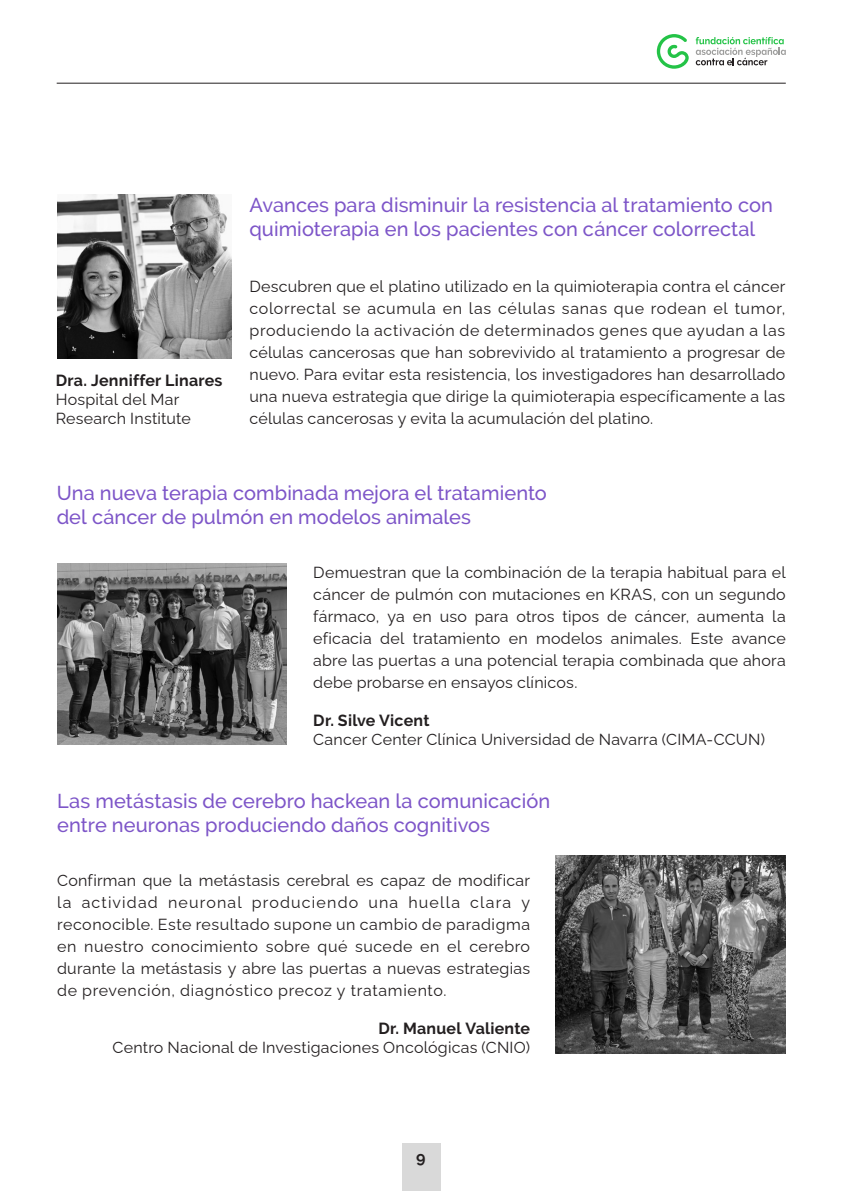
<style>
.page{position:relative;width:842px;height:1191px;background:#fff}
.page>*{position:absolute;margin:0;border:0;box-sizing:border-box;transform-origin:0 0}
.t1{font:500 20px/24px "Raleway";letter-spacing:.005em;color:#7d55c8}
.t2{font:16px/22px "Raleway";letter-spacing:.015em;color:#231f20;text-align:justify}
.Bullets{font:700 16px "Raleway";letter-spacing:.015em;color:#231f20}
</style>
<div class="page">
<img style="left:57px;top:195px;width:174px;height:163px">
<img style="left:57px;top:563px;width:230px;height:182px">
<img style="left:556px;top:855px;width:229px;height:198px">
<hr style="left:57px;top:83px;width:729px;height:1px;background:#231f20">
<svg style="left:657px;top:34px;width:32px;height:35px"></svg>
<svg style="left:696px;top:37px;width:90px;height:28px"></svg>
<div style="left:402px;top:1143px;width:38px;height:48px;background:#d9d9d9"></div>
<p class="Bullets" style="left:56px;top:371px;width:168px">Dra. Jenniffer Linares</p>
<p class="t2" style="left:56px;top:388px;width:137px;line-height:19.2px">Hospital del Mar<br>Research Institute</p>
<p class="t1" style="left:249px;top:193px;width:525px">Avances para disminuir la resistencia al tratamiento con quimioterapia en los pacientes con cáncer colorrectal</p>
<p class="t2" style="left:249px;top:274px;width:537px">Descubren que el platino utilizado en la quimioterapia contra el cáncer colorrectal se acumula en las células sanas que rodean el tumor, produciendo la activación de determinados genes que ayudan a las células cancerosas que han sobrevivido al tratamiento a progresar de nuevo. Para evitar esta resistencia, los investigadores han desarrollado una nueva estrategia que dirige la quimioterapia específicamente a las células cancerosas y evita la acumulación del platino.</p>
<p class="t1" style="left:57px;top:480px;width:492px">Una nueva terapia combinada mejora el tratamiento del cáncer de pulmón en modelos animales</p>
<p class="t2" style="left:313px;top:560px;width:474px">Demuestran que la combinación de la terapia habitual para el cáncer de pulmón con mutaciones en KRAS, con un segundo fármaco, ya en uso para otros tipos de cáncer, aumenta la eficacia del tratamiento en modelos animales. Este avance abre las puertas a una potencial terapia combinada que ahora debe probarse en ensayos clínicos.</p>
<p class="Bullets" style="left:313px;top:711px;width:118px">Dr. Silve Vicent</p>
<p class="t2" style="left:313px;top:726px;width:453px">Cancer Center Clínica Universidad de Navarra (CIMA-CCUN)</p>
<p class="t1" style="left:57px;top:789px;width:495px">Las metástasis de cerebro hackean la comunicación entre neuronas produciendo daños cognitivos</p>
<p class="t2" style="left:57px;top:868px;width:474px">Confirman que la metástasis cerebral es capaz de modificar la actividad neuronal produciendo una huella clara y reconocible. Este resultado supone un cambio de paradigma en nuestro conocimiento sobre qué sucede en el cerebro durante la metástasis y abre las puertas a nuevas estrategias de prevención, diagnóstico precoz y tratamiento.</p>
<p class="Bullets" style="left:378px;top:1019px;width:153px">Dr. Manuel Valiente</p>
<p class="t2" style="left:113px;top:1034px;width:419px">Centro Nacional de Investigaciones Oncológicas (CNIO)</p>
<p class="Bullets" style="left:416px;top:1147px;width:11px">9</p>
</div>
